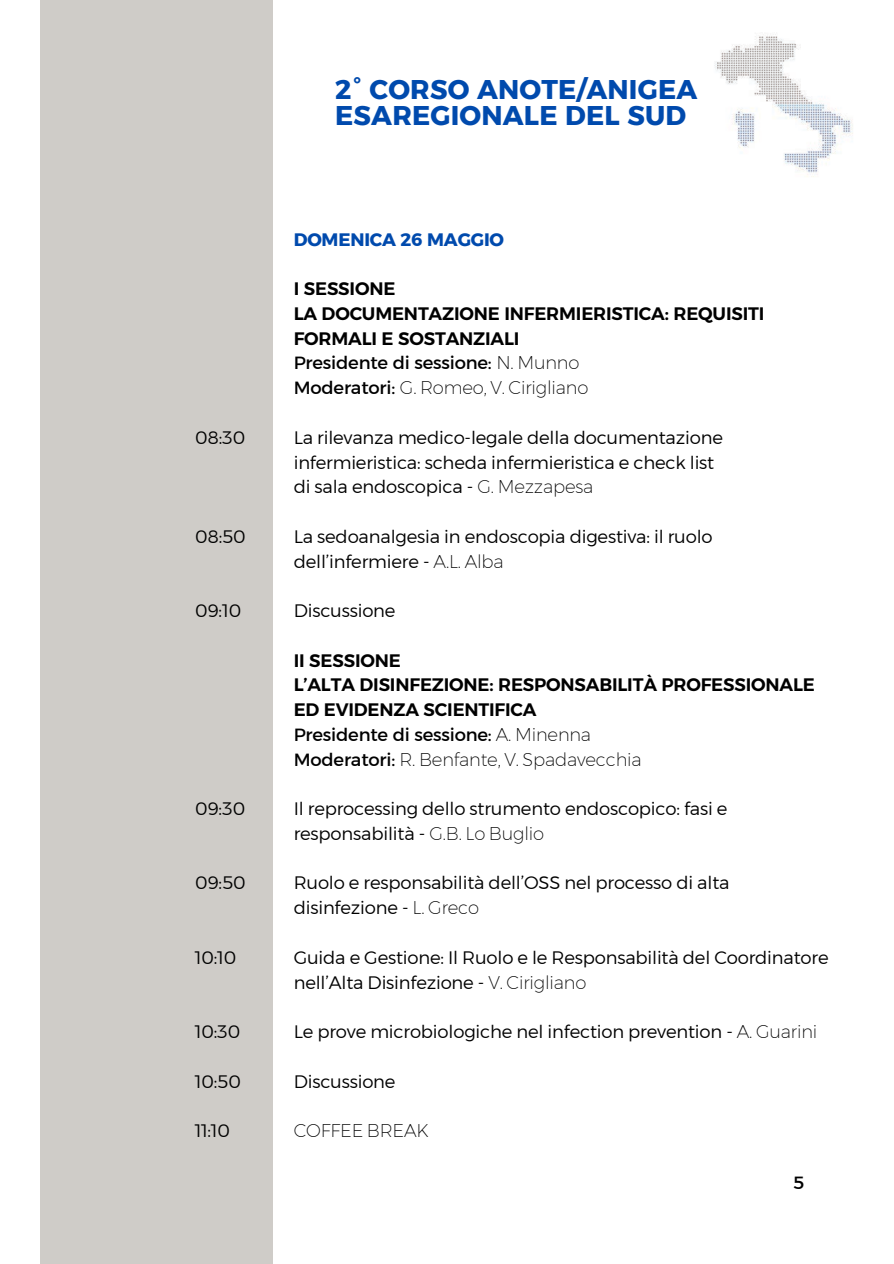
<style>
.page{position:relative;width:894px;height:1264px;background:#fff}
.page>*{position:absolute;margin:0;border:0;box-sizing:border-box;transform-origin:0 0}
.t1{font:27px/26px "Kief Montaser Bold";letter-spacing:.005em;color:#004aad}
.t2{font:18px/24.8px "Kief Montaser Light";letter-spacing:-.01em;color:#000}
.t3{font:700 18px/24.8px "Kief Montaser Semi";letter-spacing:-.01em;color:#000}
.t4{font:300 18px "Kief Montaser Extra";letter-spacing:-.01em;color:#000}
.t5{font:18px "Kief Montaser Regular";letter-spacing:-.01em;color:#000}
.t6{font:18px "Kief Montaser Bold";letter-spacing:-.01em;color:#004aad}
.s1{font-family:"Kief Montaser Extra";font-weight:300}
.s2{font-family:"Kief Montaser Regular";font-weight:400}
</style>
<div class="page">
<div style="left:41px;top:0;width:232px;height:1263px;background:#cfccc8"></div>
<img style="left:714px;top:34px;width:139px;height:143px">
<p class="t2" style="left:195px;top:425px;width:52px">08:30</p>
<p class="t2" style="left:195px;top:524px;width:53px">08:50</p>
<p class="t2" style="left:195px;top:598px;width:48px">09:10</p>
<p class="t2" style="left:195px;top:796px;width:52px">09:30</p>
<p class="t2" style="left:195px;top:870px;width:53px">09:50</p>
<p class="t2" style="left:195px;top:944px;width:43px">10:10</p>
<p class="t2" style="left:195px;top:1019px;width:47px">10:30</p>
<p class="t2" style="left:195px;top:1068px;width:48px">10:50</p>
<p class="t2" style="left:195px;top:1118px;width:37px">11:10</p>
<h1 class="t1" style="left:335px;top:77px;width:363px">2° CORSO ANOTE/ANIGEA<br>ESAREGIONALE DEL SUD</h1>
<p class="t6" style="left:293px;top:228px;width:212px">DOMENICA 26 MAGGIO</p>
<p class="t3" style="left:293px;top:276px;width:472px">I SESSIONE<br>LA DOCUMENTAZIONE INFERMIERISTICA: REQUISITI<br>FORMALI E SOSTANZIALI</p>
<p class="t5" style="left:293px;top:352px;width:287px">Presidente di sessione: <span class="s1">N. Munno</span></p>
<p class="t4" style="left:293px;top:377px;width:296px"><span class="s2">Moderatori:</span> G. Romeo, V. Cirigliano</p>
<p class="t2" style="left:293px;top:425px;width:430px">La rilevanza medico-legale della documentazione infermieristica: scheda infermieristica e check list di sala endoscopica - <span class="s1">G. Mezzapesa</span></p>
<p class="t2" style="left:293px;top:524px;width:420px">La sedoanalgesia in endoscopia digestiva: il ruolo dell’infermiere - <span class="s1">A.L. Alba</span></p>
<p class="t2" style="left:293px;top:598px;width:103px">Discussione</p>
<p class="t3" style="left:293px;top:647px;width:522px">II SESSIONE<br>L’ALTA DISINFEZIONE: RESPONSABILITÀ PROFESSIONALE<br>ED EVIDENZA SCIENTIFICA</p>
<p class="t5" style="left:293px;top:723px;width:299px">Presidente di sessione: <span class="s1">A. Minenna</span></p>
<p class="t4" style="left:293px;top:748px;width:349px"><span class="s2">Moderatori:</span> R. Benfante, V. Spadavecchia</p>
<p class="t2" style="left:293px;top:796px;width:435px">Il reprocessing dello strumento endoscopico: fasi e responsabilità - <span class="s1">G.B. Lo Buglio</span></p>
<p class="t2" style="left:293px;top:870px;width:437px">Ruolo e responsabilità dell’OSS nel processo di alta disinfezione - <span class="s1">L. Greco</span></p>
<p class="t2" style="left:293px;top:944px;width:536px">Guida e Gestione: Il Ruolo e le Responsabilità del Coordinatore nell’Alta Disinfezione - <span class="s1">V. Cirigliano</span></p>
<p class="t2" style="left:293px;top:1019px;width:525px">Le prove microbiologiche nel infection prevention - <span class="s1">A. Guarini</span></p>
<p class="t2" style="left:293px;top:1068px;width:103px">Discussione</p>
<p class="t4" style="left:293px;top:1119px;width:136px">COFFEE BREAK</p>
<p class="t5" style="left:792px;top:1171px;width:13px">5</p>
</div>
